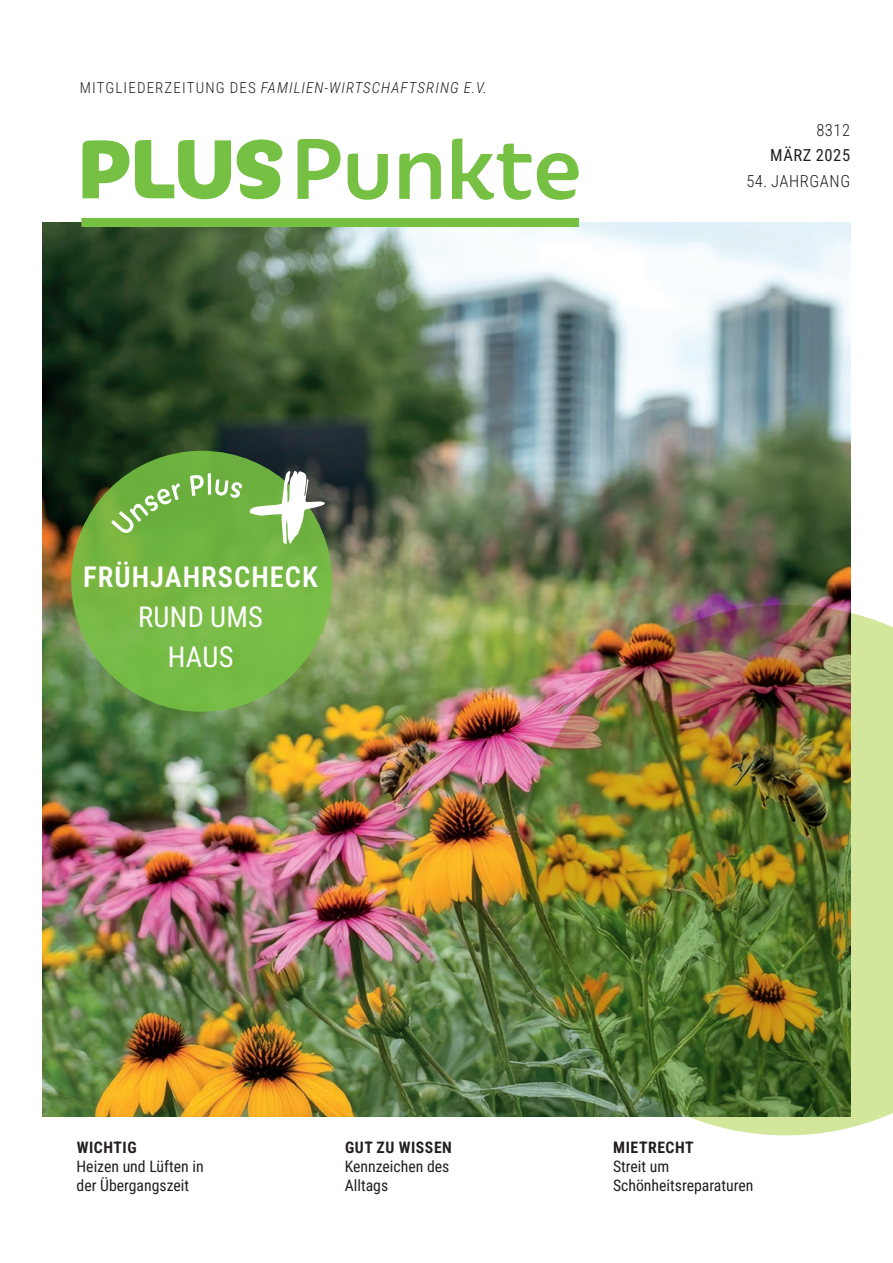
<style>
.page{position:relative;width:893px;height:1263px;background:#fff}
.page>*{position:absolute;margin:0;border:0;box-sizing:border-box;transform-origin:0 0}
.Zwischenüberschrift_kursiv{font:500 93px "Iskra";color:#76c043}
.t1{font:600 28.5px "Roboto Condensed";letter-spacing:.035em;color:#fff}
.t2{font:28.5px "Roboto Condensed";letter-spacing:.01em;color:#fff}
.t3{font:300 16.5px "Roboto Condensed";letter-spacing:.035em;color:#231f20}
.t4{font:16.5px "Roboto Condensed";letter-spacing:.035em;color:#231f20}
.t5{font:15.75px/18.9px "Roboto Condensed";color:#231f20}
.t6{font:700 15.75px "Roboto Condensed";letter-spacing:.035em;color:#231f20}
.t7{font:italic 300 15px "Roboto Condensed";letter-spacing:.075em;color:#231f20}
.s1{font-style:normal}
.s2{font-weight:800;font-size:90px}
.s3{font-weight:700}
</style>
<div class="page">
<img style="left:43px;top:222px;width:807px;height:894px">
<img style="left:521px;top:605px;width:372px;height:530px">
<div style="left:81px;top:218px;width:498px;height:9px;background:#76c043"></div>
<div style="left:71px;top:451px;width:261px;height:261px;background:#76c043;border-radius:50%"></div>
<svg style="left:249px;top:471px;width:76px;height:73px"></svg>
<svg style="left:111px;top:473px;width:131px;height:61px"></svg>
<p class="t7" style="left:80px;top:77px;width:408px"><span class="s1">MITGLIEDERZEITUNG DES</span> FAMILIEN-WIRTSCHAFTSRING E.V.</p>
<p class="Zwischenüberschrift_kursiv" style="left:78px;top:103px;width:505px"><span class="s2">PLUS</span>Punkte</p>
<p class="t1" style="left:83px;top:557px;width:236px">FRÜHJAHRSCHECK</p>
<p class="t2" style="left:138px;top:597px;width:126px">RUND UMS</p>
<p class="t2" style="left:168px;top:636px;width:67px">HAUS</p>
<p class="t3" style="left:816px;top:118px;width:35px">8312</p>
<p class="t4" style="left:770px;top:144px;width:81px">MÄRZ 2025</p>
<p class="t3" style="left:746px;top:169px;width:105px">54. JAHRGANG</p>
<p class="t6" style="left:77px;top:1137px;width:61px">WICHTIG</p>
<p class="t5" style="left:77px;top:1157px;width:129px">Heizen und Lüften in</p>
<p class="t5" style="left:77px;top:1175px;width:114px">der Übergangszeit</p>
<p class="t5" style="left:345px;top:1138px;width:109px"><span class="s3">GUT ZU WISSEN<br></span>Kennzeichen des</p>
<p class="t5" style="left:345px;top:1175px;width:45px">Alltags</p>
<p class="t6" style="left:613px;top:1137px;width:82px">MIETRECHT</p>
<p class="t5" style="left:613px;top:1157px;width:58px">Streit um</p>
<p class="t5" style="left:613px;top:1175px;width:142px">Schönheitsreparaturen</p>
</div>
